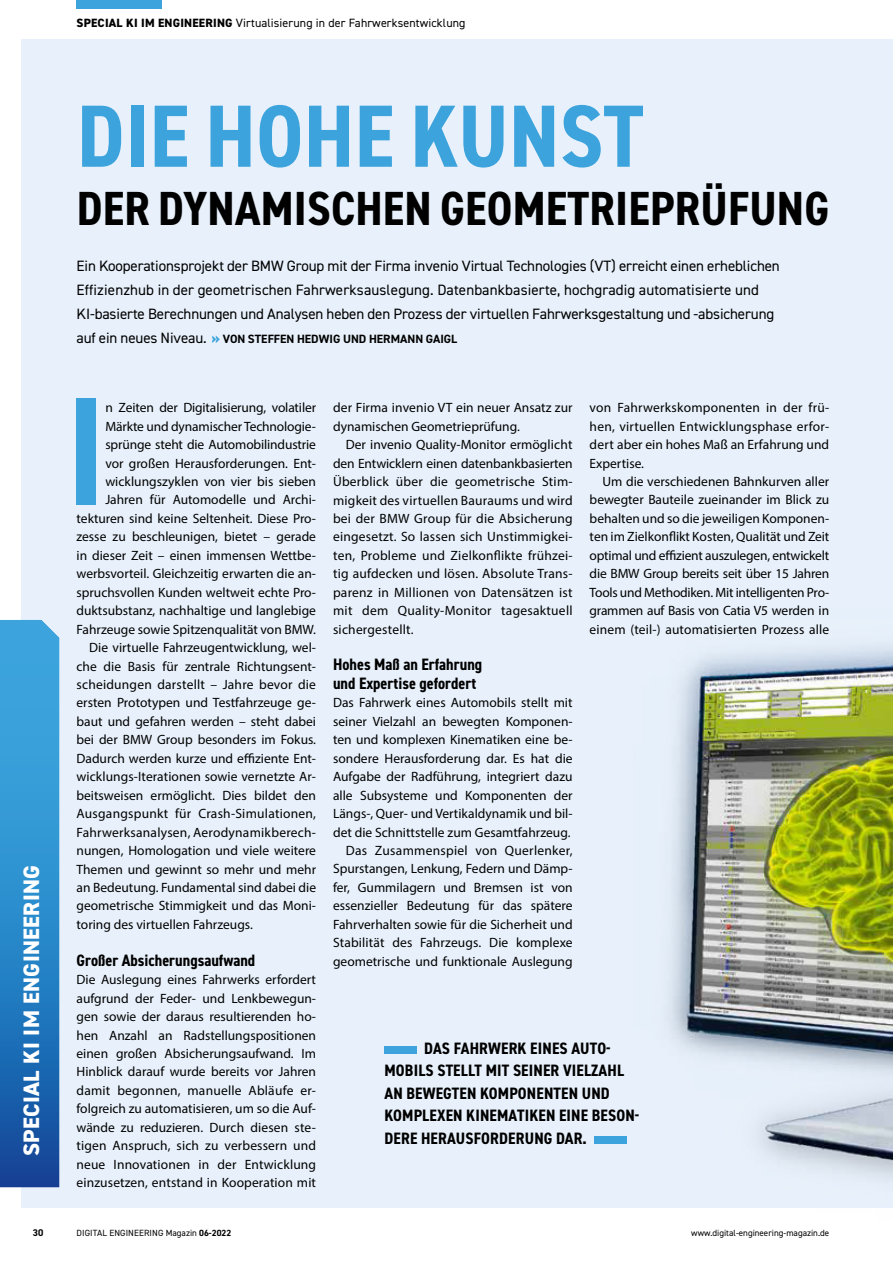
<style>
.page{position:relative;width:893px;height:1263px;background:#fff}
.page>*{position:absolute;margin:0;border:0;box-sizing:border-box;transform-origin:0 0}
.t1{font:700 condensed 154.65px "DIN2014";color:#3ca3dc;scale:.9 1}
.t2{font:700 condensed 88.5px "DIN2014";letter-spacing:.005em;color:#3ca3dc}
.t3{font:700 condensed 48px "DIN2014";letter-spacing:.005em;color:#000}
.t4{font:800 22.35px "DIN2014";letter-spacing:.02em;color:#fff}
.t5{font:700 condensed 16.5px/22.5px "DIN2014";letter-spacing:.01em;color:#000}
.t6{font:15px/24px "DIN2014";letter-spacing:-.005em;color:#000}
.t7{font:13.5px/18.5px "Myriad Pro";color:#000;text-align:justify}
.t8{font:13.5px "Myriad Pro";letter-spacing:.02em;color:#000}
.t9{font:12px "DIN2014";letter-spacing:.01em;color:#000}
.t10{font:700 12px "DIN2014";color:#000}
.t11{font:700 9.75px "DIN2014";color:#000}
.t12{font:9px "DIN2014";color:#000}
.s1{font-weight:800}
.s2{font-weight:400;font-size:15px}
.s3{font-weight:800;font-size:16.5px;color:#3ca3dc}
.s4{font-weight:700}
</style>
<div class="page">
<div style="left:21px;top:39px;width:872px;height:1169px;background:#e8f1fb"></div>
<div style="left:77px;top:0;width:85px;height:9px;background:#3ca3dc"></div>
<svg style="left:0;top:620px;width:60px;height:567px;background:#2a84c6"></svg>
<img style="left:668px;top:646px;width:225px;height:533px">
<div style="left:384px;top:1046px;width:33px;height:8px;background:#3ca3dc"></div>
<div style="left:594px;top:1136px;width:33px;height:8px;background:#3ca3dc"></div>
<p class="t9" style="left:77px;top:17px;width:390px"><span class="s1">SPECIAL KI IM ENGINEERING</span> Virtualisierung in der Fahrwerksentwicklung</p>
<h3 class="t4" style="left:18px;top:1156px;width:293px;rotate:-90deg">SPECIAL KI IM ENGINEERING</h3>
<h2 class="t2" style="left:77px;top:90px;width:568px">DIE HOHE KUNST</h2>
<h3 class="t3" style="left:77px;top:184px;width:754px">DER DYNAMISCHEN GEOMETRIEPRÜFUNG</h3>
<p class="t6" style="left:77px;top:254px;width:705px">Ein Kooperationsprojekt der BMW Group mit der Firma invenio Virtual Technologies (VT) erreicht einen erheblichen<br>Effizienzhub in der geometrischen Fahrwerksauslegung. Datenbankbasierte, hochgradig automatisierte und<br>KI-basierte Berechnungen und Analysen heben den Prozess der virtuellen Fahrwerksgestaltung und -absicherung</p>
<p class="t10" style="left:77px;top:333px;width:382px"><span class="s2">auf ein neues Niveau.</span> <span class="s3">»</span> VON STEFFEN HEDWIG UND HERMANN GAIGL</p>
<h1 class="t1" style="left:67px;top:370px;width:44px">I</h1>
<p class="t7" style="left:105px;top:399px;width:212px">n Zeiten der Digitalisierung, volatiler</p>
<p class="t7" style="left:105px;top:417px;width:212px">Märkte und dynamischer Technologie-</p>
<p class="t7" style="left:105px;top:436px;width:212px">sprünge steht die Automobilindustrie</p>
<p class="t7" style="left:105px;top:454px;width:212px">vor großen Herausforderungen. Ent-</p>
<p class="t7" style="left:105px;top:473px;width:212px">wicklungszyklen von vier bis sieben</p>
<p class="t7" style="left:105px;top:491px;width:212px">Jahren für Automodelle und Archi-</p>
<p class="t7" style="left:77px;top:510px;width:241px">tekturen sind keine Seltenheit. Diese Pro-</p>
<p class="t7" style="left:77px;top:528px;width:241px">zesse zu beschleunigen, bietet – gerade</p>
<p class="t7" style="left:77px;top:546px;width:241px">in dieser Zeit – einen immensen Wettbe-</p>
<p class="t7" style="left:77px;top:565px;width:241px">werbsvorteil. Gleichzeitig erwarten die an-</p>
<p class="t7" style="left:77px;top:583px;width:241px">spruchsvollen Kunden weltweit echte Pro-</p>
<p class="t7" style="left:77px;top:602px;width:241px">duktsubstanz, nachhaltige und langlebige</p>
<p class="t7" style="left:77px;top:620px;width:241px">Fahrzeuge sowie Spitzenqualität von BMW.</p>
<p class="t7" style="left:89px;top:639px;width:228px">Die virtuelle Fahrzeugentwicklung, wel-</p>
<p class="t7" style="left:77px;top:657px;width:241px">che die Basis für zentrale Richtungsent-</p>
<p class="t7" style="left:77px;top:676px;width:241px">scheidungen darstellt – Jahre bevor die</p>
<p class="t7" style="left:77px;top:694px;width:241px">ersten Prototypen und Testfahrzeuge ge-</p>
<p class="t7" style="left:77px;top:713px;width:241px">baut und gefahren werden – steht dabei</p>
<p class="t7" style="left:77px;top:731px;width:241px">bei der BMW Group besonders im Fokus.</p>
<p class="t7" style="left:77px;top:749px;width:241px">Dadurch werden kurze und eiziente Ent-</p>
<p class="t7" style="left:77px;top:768px;width:241px">wicklungs-Iterationen sowie vernetzte Ar-</p>
<p class="t7" style="left:77px;top:786px;width:241px">beitsweisen ermöglicht. Dies bildet den</p>
<p class="t8" style="left:77px;top:807px;width:241px">Ausgangspunkt für Crash-Simulationen,</p>
<p class="t8" style="left:77px;top:825px;width:241px">Fahrwerksanalysen, Aerodynamikberech-</p>
<p class="t7" style="left:77px;top:842px;width:241px">nungen, Homologation und viele weitere</p>
<p class="t7" style="left:77px;top:860px;width:241px">Themen und gewinnt so mehr und mehr</p>
<p class="t7" style="left:77px;top:879px;width:241px">an Bedeutung. Fundamental sind dabei die</p>
<p class="t7" style="left:77px;top:897px;width:241px">geometrische Stimmigkeit und das Moni-</p>
<p class="t7" style="left:77px;top:916px;width:178px">toring des virtuellen Fahrzeugs.</p>
<p class="t5" style="left:77px;top:949px;width:180px">Großer Absicherungsaufwand</p>
<p class="t7" style="left:77px;top:971px;width:241px">Die Auslegung eines Fahrwerks erfordert aufgrund der Feder- und Lenkbewegun&shy;gen sowie der daraus resultierenden ho&shy;hen Anzahl an Radstellungspositionen einen großen Absicherungsaufwand. Im Hinblick darauf wurde bereits vor Jahren damit begonnen, manuelle Abläufe er&shy;folgreich zu automatisieren, um so die Auf&shy;wände zu reduzieren. Durch diesen ste&shy;tigen Anspruch, sich zu verbessern und neue Innovationen in der Entwicklung einzusetzen, entstand in Kooperation mit</p>
<p class="t7" style="left:333px;top:399px;width:241px">der Firma invenio VT ein neuer Ansatz zur dynamischen Geometrieprüfung.</p>
<p class="t7" style="left:333px;top:436px;width:241px;text-indent:13px">Der invenio Quality-Monitor ermöglicht den Entwicklern einen datenbankbasierten Überblick über die geometrische Stim&shy;migkeit des virtuellen Bauraums und wird bei der BMW Group für die Absicherung eingesetzt. So lassen sich Unstimmigkei&shy;ten, Probleme und Zielkonlikte frühzei&shy;tig aufdecken und lösen. Absolute Trans&shy;parenz in Millionen von Datensätzen ist mit dem Quality-Monitor tagesaktuell sichergestellt.</p>
<p class="t5" style="left:333px;top:656px;width:151px;line-height:18.5px">Hohes Maß an Erfahrung und Expertise gefordert</p>
<p class="t7" style="left:333px;top:694px;width:241px;text-align:right">Das Fahrwerk eines Automobils stellt mit seiner Vielzahl an bewegten Komponen&shy;ten und komplexen Kinematiken eine be&shy;sondere Herausforderung dar. Es hat die Aufgabe der Radführung, integriert dazu alle Subsysteme und Komponenten der Längs-, Quer- und Vertikaldynamik und bil&shy;det die Schnittstelle zum Gesamtfahrzeug.<br>Das Zusammenspiel von Querlenker, Spurstangen, Lenkung, Federn und Dämp&shy;fer, Gummilagern und Bremsen ist von essenzieller Bedeutung für das spätere Fahrverhalten sowie für die Sicherheit und Stabilität des Fahrzeugs. Die komplexe geometrische und funktionale Auslegung</p>
<p class="t7" style="left:590px;top:399px;width:241px">von Fahrwerkskomponenten in der frü&shy;hen, virtuellen Entwicklungsphase erfor&shy;dert aber ein hohes Maß an Erfahrung und Expertise.</p>
<p class="t7" style="left:590px;top:473px;width:241px;text-indent:13px">Um die verschiedenen Bahnkurven aller bewegter Bauteile zueinander im Blick zu behalten und so die jeweiligen Komponen&shy;ten im Zielkonlikt Kosten, Qualität und Zeit optimal und eizient auszulegen, entwickelt die BMW Group bereits seit über 15 Jahren Tools und Methodiken. Mit intelligenten Pro&shy;grammen auf Basis von Catia V5 werden in einem (teil-) automatisierten Prozess alle</p>
<p class="t5" style="left:384px;top:1037px;width:256px;text-indent:40px">DAS FAHRWERK EINES AUTO-<br>MOBILS STELLT MIT SEINER VIELZAHL<br>AN BEWEGTEN KOMPONENTEN UND<br>KOMPLEXEN KINEMATIKEN EINE BESON-<br>DERE HERAUSFORDERUNG DAR.</p>
<p class="t11" style="left:33px;top:1228px;width:12px">30</p>
<p class="t12" style="left:77px;top:1229px;width:156px">DIGITAL ENGINEERING Magazin <span class="s4">06-2022</span></p>
<p class="t12" style="left:691px;top:1229px;width:139px">www.digital-engineering-magazin.de</p>
</div>
